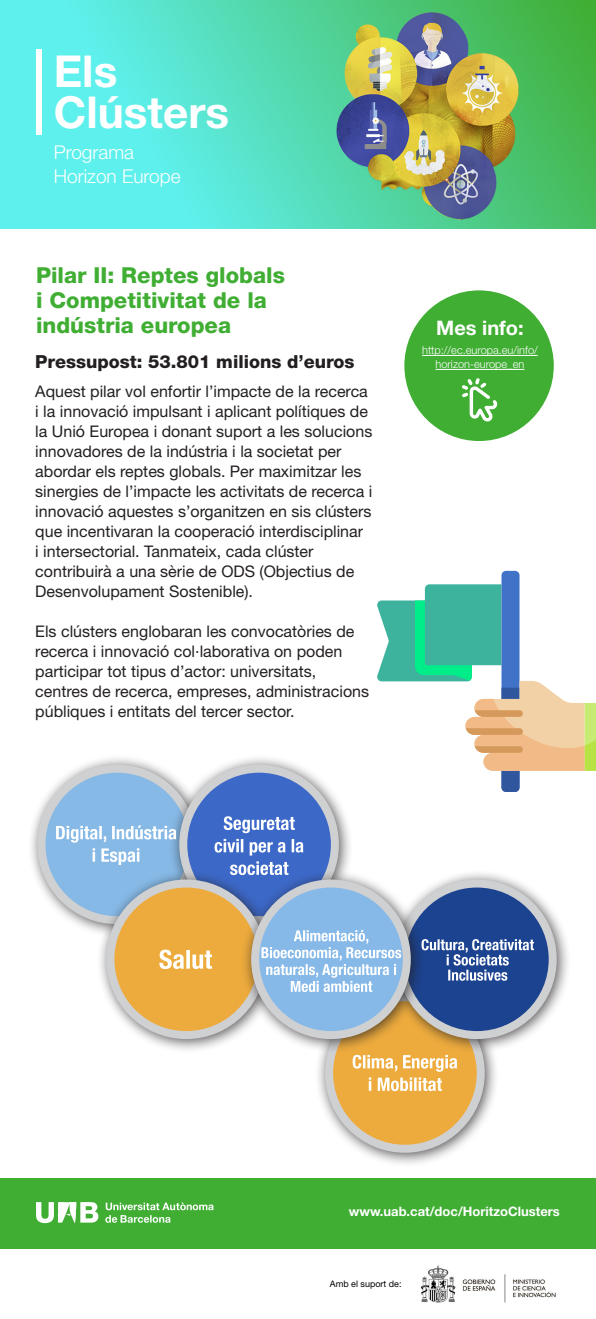
<style>
.page{position:relative;width:596px;height:1319px;background:#fff}
.page>*{position:absolute;margin:0;border:0;box-sizing:border-box;transform-origin:0 0}
.t1{font:700 44px "Helvetica Neue LT Std";color:#fff}
.t2{font:800 22px/25px "Helvetica Neue LT Std";color:#40ae33}
.t3{font:700 20px "Helvetica Neue LT Std";color:#fff}
.t4{font:300 19px "Helvetica Neue LT Std";color:#fff}
.t5{font:800 18px "Helvetica Neue LT Std";color:#231f20}
.t6{font:16px/20px "Helvetica Neue LT Std";color:#231f20}
.t7{font:700 13px "Helvetica Neue LT Std";color:#fff}
.t8{font:300 11px/14px "Helvetica Neue LT Std";color:#fff;text-align:center}
.t9{font:9px "Helvetica Neue LT Std";color:#000}
</style>
<div class="page">
<svg style="left:0;top:0;width:595px;height:228px;background:#56debb"></svg>
<img style="left:336px;top:7px;width:182px;height:215px">
<div style="left:0;top:1178px;width:595px;height:70px;background:#40ae33"></div>
<svg style="left:36px;top:1202px;width:177px;height:20px"></svg>
<div style="left:404px;top:290px;width:149px;height:151px;background:#40ae33;border-radius:50%"></div>
<div style="left:36px;top:49px;width:5px;height:86px;background:#fff"></div>
<hr style="left:422px;top:355px;width:115px;height:1px;background:#fff">
<hr style="left:435px;top:369px;width:89px;height:1px;background:#fff">
<svg style="left:462px;top:378px;width:35px;height:43px"></svg>
<img style="left:421px;top:1265px;width:135px;height:38px">
<div style="left:27px;top:754px;width:184px;height:184px;background:#231f20;opacity:.75"></div>
<div style="left:41px;top:768px;width:152px;height:152px;background:#86b9e6;border-radius:50%"></div>
<div style="left:37px;top:764px;width:160px;height:160px;border:8px solid #cfd0d2;border-radius:50%"></div>
<div style="left:169px;top:754px;width:184px;height:184px;background:#231f20;opacity:.75"></div>
<div style="left:183px;top:768px;width:152px;height:152px;background:#3c68c7;border-radius:50%"></div>
<div style="left:179px;top:764px;width:160px;height:160px;border:8px solid #cfd0d2;border-radius:50%"></div>
<div style="left:96px;top:869px;width:184px;height:184px;background:#231f20;opacity:.75"></div>
<div style="left:110px;top:883px;width:152px;height:151px;background:#edab3d;border-radius:50%"></div>
<div style="left:106px;top:879px;width:160px;height:159px;border:8px solid #cfd0d2;border-radius:50%"></div>
<div style="left:314px;top:982px;width:185px;height:184px;background:#231f20;opacity:.75"></div>
<div style="left:329px;top:997px;width:151px;height:151px;background:#edab3d;border-radius:50%"></div>
<div style="left:325px;top:993px;width:159px;height:159px;border:8px solid #cfd0d2;border-radius:50%"></div>
<div style="left:386px;top:869px;width:185px;height:184px;background:#231f20;opacity:.75"></div>
<div style="left:401px;top:883px;width:151px;height:151px;background:#1c4390;border-radius:50%"></div>
<div style="left:397px;top:879px;width:159px;height:159px;border:8px solid #cfd0d2;border-radius:50%"></div>
<div style="left:240px;top:869px;width:185px;height:184px;background:#231f20;opacity:.75"></div>
<div style="left:255px;top:883px;width:151px;height:151px;background:#86b9e8;border-radius:50%"></div>
<div style="left:251px;top:879px;width:159px;height:159px;border:8px solid #cfd0d2;border-radius:50%"></div>
<svg style="left:261px;top:929px;width:140px;height:62px"></svg>
<svg style="left:159px;top:949px;width:53px;height:19px"></svg>
<svg style="left:421px;top:938px;width:112px;height:42px"></svg>
<svg style="left:368px;top:1077px;width:73px;height:13px"></svg>
<svg style="left:352px;top:1054px;width:105px;height:17px"></svg>
<svg style="left:230px;top:861px;width:58px;height:14px"></svg>
<svg style="left:214px;top:816px;width:89px;height:39px"></svg>
<svg style="left:92px;top:848px;width:47px;height:16px"></svg>
<svg style="left:56px;top:825px;width:120px;height:17px"></svg>
<div style="left:501px;top:570px;width:18px;height:221px;background:#4073c7;border-radius:4px"></div>
<svg style="left:377px;top:584px;width:218px;height:207px"></svg>
<p class="t1" style="left:54px;top:44px;width:65px">Els</p>
<p class="t1" style="left:54px;top:85px;width:177px">Clústers</p>
<p class="t4" style="left:54px;top:140px;width:82px">Programa</p>
<p class="t4" style="left:54px;top:164px;width:128px">Horizon Europe</p>
<p class="t2" style="left:36px;top:262px;width:250px">Pilar II: Reptes globals i Competitivitat de la indústria europea</p>
<p class="t5" style="left:35px;top:351px;width:320px">Pressupost: 53.801 milions d’euros</p>
<p class="t6" style="left:35px;top:380px;width:338px">Aquest pilar vol enfortir l’impacte de la recerca i la innovació impulsant i aplicant polítiques de la Unió Europea i donant suport a les solucions innovadores de la indústria i la societat per abordar els reptes globals. Per maximitzar les sinergies de l’impacte les activitats de recerca i innovació aquestes s’organitzen en sis clústers que incentivaran la cooperació interdisciplinar<br>i intersectorial. Tanmateix, cada clúster contribuirà a una sèrie de ODS (Objectius de Desenvolupament Sostenible).</p>
<p class="t6" style="left:35px;top:620px;width:335px">Els clústers englobaran les convocatòries de recerca i innovació col·laborativa on poden participar tot tipus d’actor: universitats, centres de recerca, empreses, administracions públiques i entitats del tercer sector.</p>
<p class="t3" style="left:436px;top:315px;width:89px">Mes info:</p>
<p class="t8" style="left:422px;top:343px;width:117px">http://ec.europa.eu/info/ horizon-europe_en</p>
<p class="t7" style="left:348px;top:1203px;width:212px">www.uab.cat/doc/HoritzoClusters</p>
<p class="t9" style="left:329px;top:1278px;width:73px">Amb el suport de:</p>
</div>
